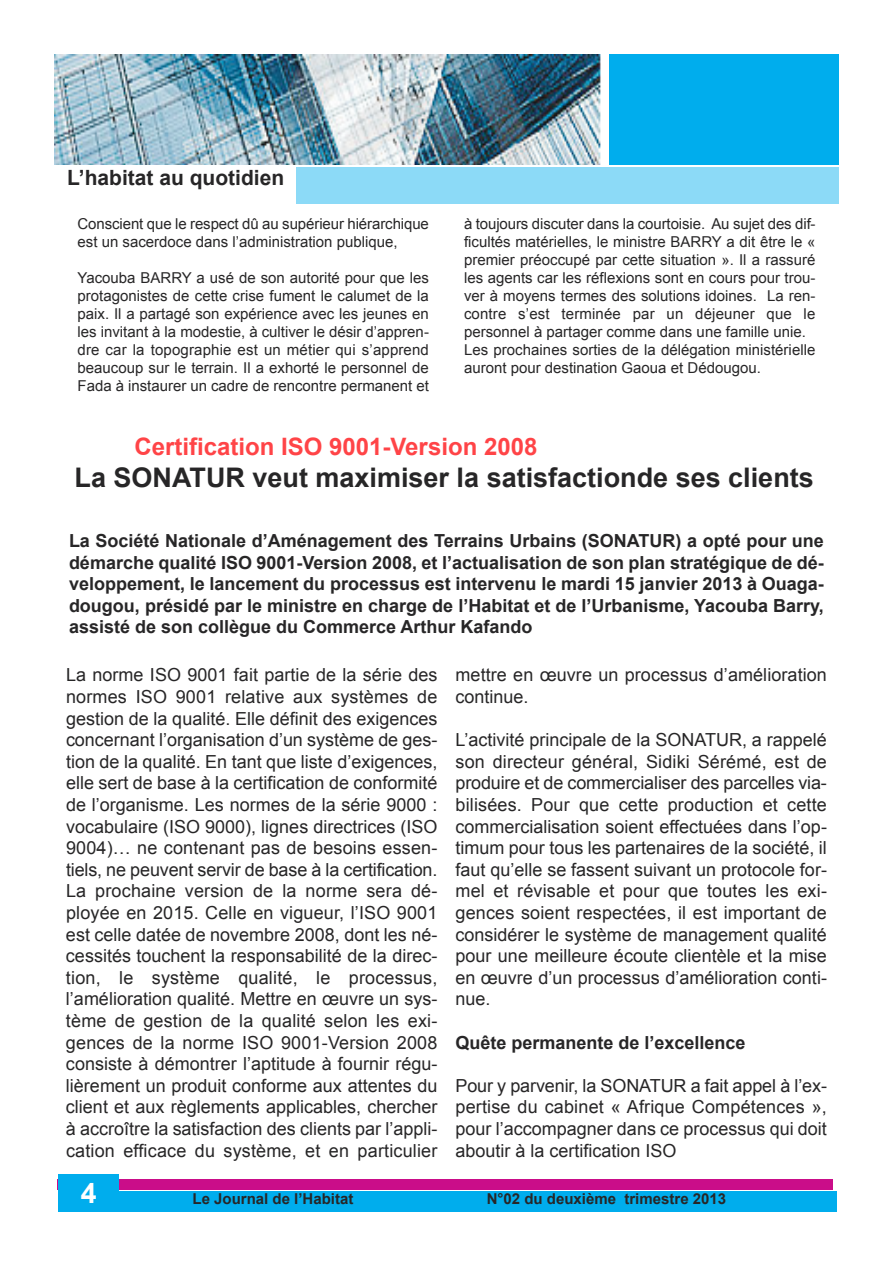
<style>
.page{position:relative;width:893px;height:1263px;background:#fff}
.page>*{position:absolute;margin:0;border:0;box-sizing:border-box;transform-origin:0 0}
.t1{font:700 28.5px "Arial";color:#fff}
.t2{font:700 27px "Arial";color:#272627}
.t3{font:700 24px "Arial";color:#ff4447}
.t4{font:700 21px "Arial";color:#272627}
.t5{font:18px/21.6px "Arial";color:#272627;text-align:justify}
.t6{font:700 18px/21.6px "Arial";color:#272627;text-align:justify}
.t7{font:15px/18px "Arial";color:#272627}
.t8{font:700 15px "Arial";color:#272627}
</style>
<div class="page">
<img style="left:54px;top:54px;width:547px;height:111px">
<div style="left:609px;top:54px;width:230px;height:110px;background:#00aded"></div>
<div style="left:297px;top:167px;width:542px;height:36px;background:#8cdaf7"></div>
<div style="left:62px;top:1191px;width:775px;height:21px;background:#00aded"></div>
<div style="left:58px;top:1179px;width:775px;height:10px;background:#ca0d89"></div>
<div style="left:58px;top:1175px;width:61px;height:37px;background:#00aded"></div>
<p class="t4" style="left:67px;top:166px;width:218px">L’habitat au quotidien</p>
<p class="t7" style="left:78px;top:215px;width:353px">Conscient que le respect dû au supérieur hiérarchique est un sacerdoce dans l’administration publique,</p>
<p class="t7" style="left:78px;top:269px;width:353px;text-align:justify">Yacouba BARRY a usé de son autorité pour que les protagonistes de cette crise fument le calumet de la paix. Il a partagé son expérience avec les jeunes en les invitant à la modestie, à cultiver le désir d’appren&shy;dre car la topographie est un métier qui s’apprend beaucoup sur le terrain. Il a exhorté le personnel de Fada à instaurer un cadre de rencontre permanent et</p>
<p class="t7" style="left:464px;top:215px;width:353px">à toujours discuter dans la courtoisie. Au sujet des dif&shy;ficultés matérielles, le ministre BARRY a dit être le « premier préoccupé par cette situation ». Il a rassuré les agents car les réflexions sont en cours pour trou&shy;ver à moyens termes des solutions idoines. La ren&shy;contre s’est terminée par un déjeuner que le personnel à partager comme dans une famille unie.<br>Les prochaines sorties de la délégation ministérielle auront pour destination Gaoua et Dédougou.</p>
<h3 class="t3" style="left:135px;top:433px;width:404px">Certification ISO 9001-Version 2008</h3>
<h2 class="t2" style="left:75px;top:463px;width:741px">La SONATUR veut maximiser la satisfactionde ses clients</h2>
<p class="t6" style="left:69px;top:530px;width:756px">La Société Nationale d’Aménagement des Terrains Urbains (SONATUR) a opté pour une démarche qualité ISO 9001-Version 2008, et l’actualisation de son plan stratégique de dé&shy;veloppement, le lancement du processus est intervenu le mardi 15 janvier 2013 à Ouaga&shy;dougou, présidé par le ministre en charge de l’Habitat et de l’Urbanisme, Yacouba Barry, assisté de son collègue du Commerce Arthur Kafando</p>
<p class="t5" style="left:66px;top:664px;width:373px">La norme ISO 9001 fait partie de la série des normes ISO 9001 relative aux systèmes de gestion de la qualité. Elle définit des exigences concernant l’organisation d’un système de ges&shy;tion de la qualité. En tant que liste d’exigences, elle sert de base à la certification de conformité de l’organisme. Les normes de la série 9000 : vocabulaire (ISO 9000), lignes directrices (ISO 9004)… ne contenant pas de besoins essen&shy;tiels, ne peuvent servir de base à la certification.<br>La prochaine version de la norme sera dé&shy;ployée en 2015. Celle en vigueur, l’ISO 9001 est celle datée de novembre 2008, dont les né&shy;cessités touchent la responsabilité de la direc&shy;tion, le système qualité, le processus, l’amélioration qualité. Mettre en œuvre un sys&shy;tème de gestion de la qualité selon les exi&shy;gences de la norme ISO 9001-Version 2008 consiste à démontrer l’aptitude à fournir régu&shy;lièrement un produit conforme aux attentes du client et aux règlements applicables, chercher à accroître la satisfaction des clients par l’appli&shy;cation efficace du système, et en particulier</p>
<p class="t5" style="left:455px;top:664px;width:373px">mettre en œuvre un processus d’amélioration continue.</p>
<p class="t5" style="left:455px;top:729px;width:373px">L’activité principale de la SONATUR, a rappelé son directeur général, Sidiki Sérémé, est de produire et de commercialiser des parcelles via&shy;bilisées. Pour que cette production et cette commercialisation soient effectuées dans l’op&shy;timum pour tous les partenaires de la société, il faut qu’elle se fassent suivant un protocole for&shy;mel et révisable et pour que toutes les exi&shy;gences soient respectées, il est important de considérer le système de management qualité pour une meilleure écoute clientèle et la mise en œuvre d’un processus d’amélioration conti&shy;nue.</p>
<p class="t6" style="left:455px;top:1032px;width:292px">Quête permanente de l’excellence</p>
<p class="t5" style="left:455px;top:1075px;width:373px">Pour y parvenir, la SONATUR a fait appel à l’ex&shy;pertise du cabinet « Afrique Compétences », pour l’accompagner dans ce processus qui doit aboutir à la certification ISO</p>
<h1 class="t1" style="left:81px;top:1177px;width:17px">4</h1>
<p class="t8" style="left:193px;top:1190px;width:162px">Le Journal de l’Habitat</p>
<p class="t8" style="left:487px;top:1190px;width:241px">N°02 du deuxième trimestre 2013</p>
</div>
